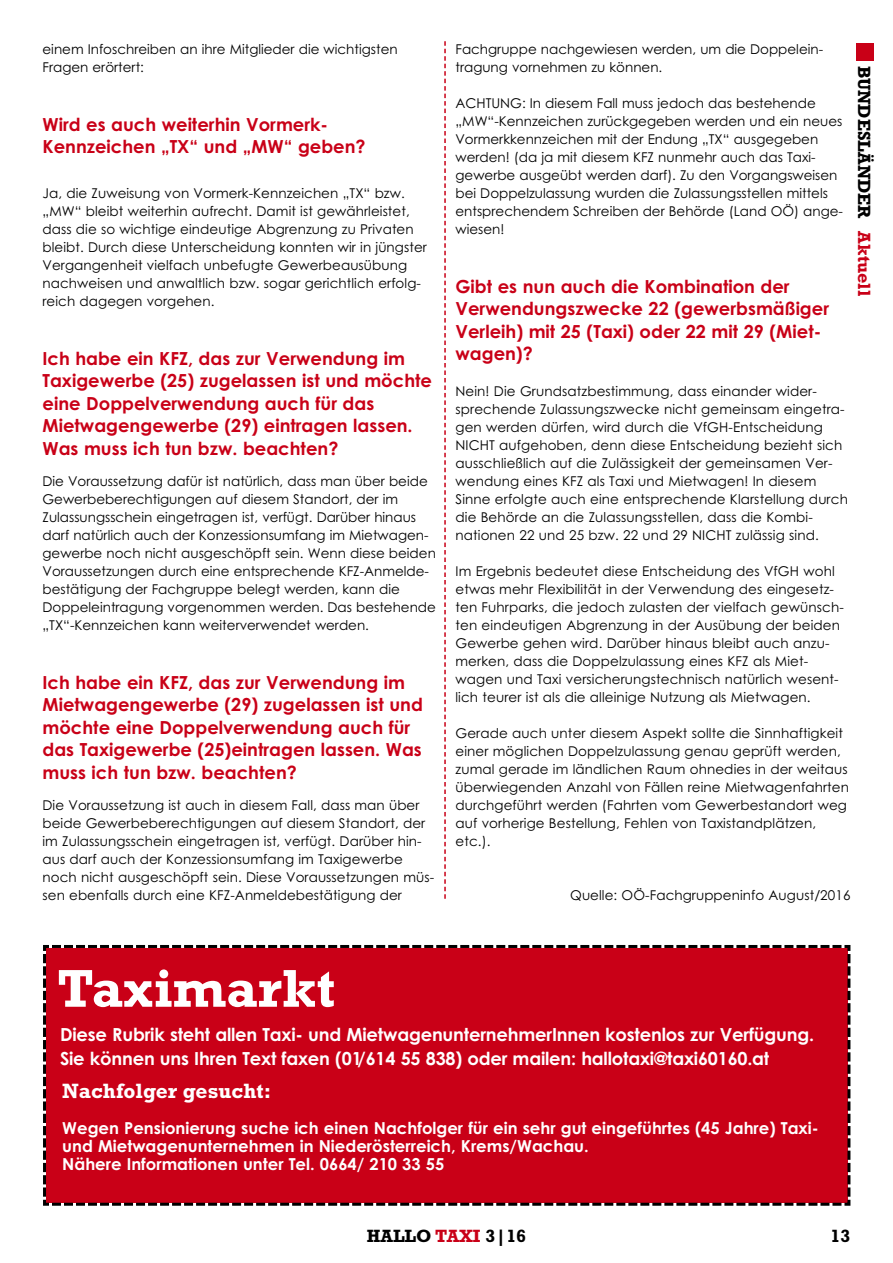
<style>
.page{position:relative;width:893px;height:1263px;background:#fff}
.page>*{position:absolute;margin:0;border:0;box-sizing:border-box;transform-origin:0 0}
.t1{font:700 54px "Rockwell";color:#fff}
.t2{font:700 21px "Rockwell";color:#fff}
.t3{font:700 18px/22.5px "Century Gothic";color:#c90017}
.t4{font:700 18px/24px "Century Gothic";letter-spacing:-.01em;color:#fff}
.t5{font:700 18px "Rockwell";color:#000}
.t6{font:700 16.5px/18px "Century Gothic";color:#fff}
.t7{font:13.5px/18px "Century Gothic";letter-spacing:.005em;color:#000}
.s1{color:#c90017}
</style>
<div class="page">
<div style="left:856px;top:43px;width:17px;height:17px;background:#c90017"></div>
<div style="left:43px;top:945px;width:808px;height:261px;background:#c90017"></div>
<svg style="left:444px;top:41px;width:2px;height:858px"></svg>
<p class="t7" style="left:43px;top:40px;width:357px">einem Infoschreiben an ihre Mitglieder die wichtigsten<br>Fragen erörtert:</p>
<h3 class="t3" style="left:43px;top:113px;width:325px">Wird es auch weiterhin Vormerk-<br>Kennzeichen „TX“ und „MW“ geben?</h3>
<p class="t7" style="left:43px;top:184px;width:386px">Ja, die Zuweisung von Vormerk-Kennzeichen „TX“ bzw. „MW“ bleibt weiterhin aufrecht. Damit ist gewährleistet, dass die so wichtige eindeutige Abgrenzung zu Privaten bleibt. Durch diese Unterscheidung konnten wir in jüngster Vergangenheit vielfach unbefugte Gewerbeausübung nachweisen und anwaltlich bzw. sogar gerichtlich erfolg&shy;reich dagegen vorgehen.</p>
<h3 class="t3" style="left:43px;top:347px;width:391px">Ich habe ein KFZ, das zur Verwendung im Taxigewerbe (25) zugelassen ist und möchte eine Doppelverwendung auch für das Mietwagengewerbe (29) eintragen lassen.<br>Was muss ich tun bzw. beachten?</h3>
<p class="t7" style="left:43px;top:472px;width:395px">Die Voraussetzung dafür ist natürlich, dass man über beide Gewerbeberechtigungen auf diesem Standort, der im Zulassungsschein eingetragen ist, verfügt. Darüber hinaus darf natürlich auch der Konzessionsumfang im Mietwagen&shy;gewerbe noch nicht ausgeschöpft sein. Wenn diese beiden Voraussetzungen durch eine entsprechende KFZ-Anmelde&shy;bestätigung der Fachgruppe belegt werden, kann die Doppeleintragung vorgenommen werden. Das bestehende „TX“-Kennzeichen kann weiterverwendet werden.</p>
<h3 class="t3" style="left:43px;top:671px;width:382px">Ich habe ein KFZ, das zur Verwendung im Mietwagengewerbe (29) zugelassen ist und möchte eine Doppelverwendung auch für das Taxigewerbe (25)eintragen lassen. Was muss ich tun bzw. beachten?</h3>
<p class="t7" style="left:43px;top:796px;width:393px">Die Voraussetzung ist auch in diesem Fall, dass man über beide Gewerbeberechtigungen auf diesem Standort, der im Zulassungsschein eingetragen ist, verfügt. Darüber hin&shy;aus darf auch der Konzessionsumfang im Taxigewerbe noch nicht ausgeschöpft sein. Diese Voraussetzungen müs&shy;sen ebenfalls durch eine KFZ-Anmeldebestätigung der</p>
<p class="t7" style="left:455px;top:40px;width:369px">Fachgruppe nachgewiesen werden, um die Doppelein&shy;tragung vornehmen zu können.</p>
<p class="t7" style="left:455px;top:94px;width:389px">ACHTUNG: In diesem Fall muss jedoch das bestehende „MW“-Kennzeichen zurückgegeben werden und ein neues Vormerkkennzeichen mit der Endung „TX“ ausgegeben werden! (da ja mit diesem KFZ nunmehr auch das Taxi&shy;gewerbe ausgeübt werden darf). Zu den Vorgangsweisen bei Doppelzulassung wurden die Zulassungsstellen mittels entsprechendem Schreiben der Behörde (Land OÖ) ange&shy;wiesen!</p>
<h3 class="t3" style="left:455px;top:275px;width:375px">Gibt es nun auch die Kombination der<br>Verwendungszwecke 22 (gewerbsmäßiger<br>Verleih) mit 25 (Taxi) oder 22 mit 29 (Miet&shy;wagen)?</h3>
<p class="t7" style="left:455px;top:382px;width:394px">Nein! Die Grundsatzbestimmung, dass einander wider&shy;sprechende Zulassungszwecke nicht gemeinsam eingetra&shy;gen werden dürfen, wird durch die VfGH-Entscheidung NICHT aufgehoben, denn diese Entscheidung bezieht sich ausschließlich auf die Zulässigkeit der gemeinsamen Ver&shy;wendung eines KFZ als Taxi und Mietwagen! In diesem Sinne erfolgte auch eine entsprechende Klarstellung durch die Behörde an die Zulassungsstellen, dass die Kombi&shy;nationen 22 und 25 bzw. 22 und 29 NICHT zulässig sind.</p>
<p class="t7" style="left:455px;top:562px;width:390px">Im Ergebnis bedeutet diese Entscheidung des VfGH wohl etwas mehr Flexibilität in der Verwendung des eingesetz&shy;ten Fuhrparks, die jedoch zulasten der vielfach gewünsch&shy;ten eindeutigen Abgrenzung in der Ausübung der beiden Gewerbe gehen wird. Darüber hinaus bleibt auch anzu&shy;merken, dass die Doppelzulassung eines KFZ als Miet&shy;wagen und Taxi versicherungstechnisch natürlich wesent&shy;lich teurer ist als die alleinige Nutzung als Mietwagen.</p>
<p class="t7" style="left:455px;top:724px;width:395px">Gerade auch unter diesem Aspekt sollte die Sinnhaftigkeit einer möglichen Doppelzulassung genau geprüft werden, zumal gerade im ländlichen Raum ohnedies in der weitaus überwiegenden Anzahl von Fällen reine Mietwagenfahrten durchgeführt werden (Fahrten vom Gewerbestandort weg auf vorherige Bestellung, Fehlen von Taxistandplätzen, etc.).</p>
<p class="t7" style="left:570px;top:886px;width:282px">Quelle: OÖ-Fachgruppeninfo August/2016</p>
<h3 class="t5" style="left:875px;top:66px;width:232px;rotate:90deg">BUNDESLÄNDER <span class="s1">Aktuell</span></h3>
<h1 class="t1" style="left:57px;top:956px;width:280px">Taximarkt</h1>
<h3 class="t4" style="left:60px;top:1022px;width:756px">Diese Rubrik steht allen Taxi- und MietwagenunternehmerInnen kostenlos zur Verfügung.<br>Sie können uns Ihren Text faxen (01/614 55 838) oder mailen: hallotaxi@taxi60160.at</h3>
<h2 class="t2" style="left:62px;top:1078px;width:210px">Nachfolger gesucht:</h2>
<p class="t6" style="left:62px;top:1119px;width:758px">Wegen Pensionierung suche ich einen Nachfolger für ein sehr gut eingeführtes (45 Jahre) Taxi&shy;und Mietwagenunternehmen in Niederösterreich, Krems/Wachau.<br>Nähere Informationen unter Tel. 0664/ 210 33 55</p>
<h3 class="t5" style="left:367px;top:1226px;width:161px">HALLO <span class="s1">TAXI</span> 3|16</h3>
<h3 class="t5" style="left:831px;top:1226px;width:21px">13</h3>
</div>
